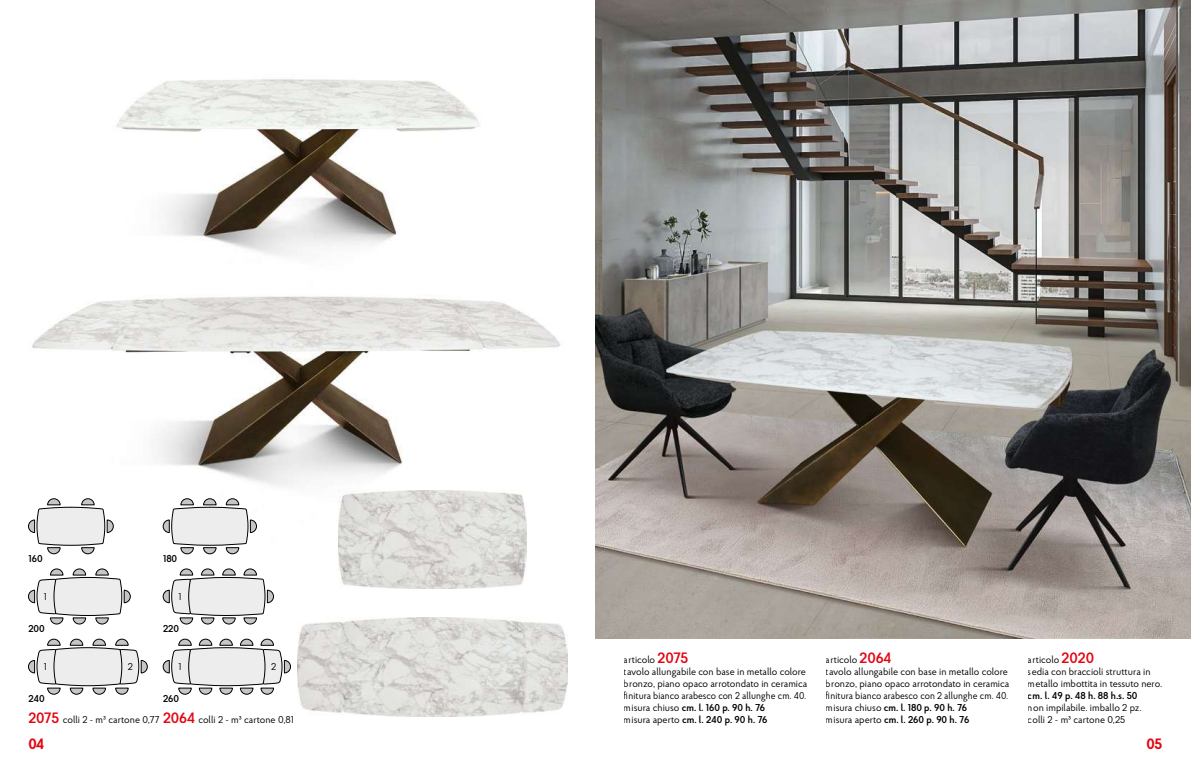
<style>
.page{position:relative;width:1191px;height:766px;background:#fff}
.page>*{position:absolute;margin:0;border:0;box-sizing:border-box;transform-origin:0 0}
.t1{font:700 15px "Proba Pro";color:#e30613}
.t2{font:10px/12px "Proba Pro";color:#000}
.t3{font:600 10px "Proba Pro";color:#000}
.s1{font-weight:600;font-size:15px;color:#e30613}
.s2{font-weight:600}
.s3{font-weight:500}
.s4{font-weight:400}
</style>
<div class="page">
<img style="left:52px;top:383px;width:351px;height:172px">
<img style="left:595px;top:0;width:596px;height:638px">
<img style="left:32px;top:79px;width:529px;height:275px">
<div style="left:298px;top:475px;width:269px;height:170px;background:#fff"></div>
<img style="left:339px;top:490px;width:187px;height:98px">
<img style="left:298px;top:617px;width:269px;height:99px">
<svg style="left:28px;top:498px;width:86px;height:56px"></svg>
<svg style="left:28px;top:638px;width:120px;height:56px"></svg>
<svg style="left:28px;top:568px;width:103px;height:56px"></svg>
<svg style="left:163px;top:568px;width:111px;height:56px"></svg>
<svg style="left:163px;top:638px;width:128px;height:56px"></svg>
<svg style="left:163px;top:498px;width:94px;height:56px"></svg>
<p class="t3" style="left:28px;top:551px;width:16px">160</p>
<p class="t3" style="left:163px;top:551px;width:16px">180</p>
<p class="t2" style="left:44px;top:590px;width:5px">1</p>
<p class="t2" style="left:178px;top:589px;width:5px">1</p>
<p class="t3" style="left:28px;top:621px;width:18px">200</p>
<p class="t3" style="left:163px;top:621px;width:18px">220</p>
<p class="t2" style="left:624px;top:653px;width:185px">articolo <span class="s1">2075<br></span>tavolo allungabile con base in metallo colore bronzo, piano opaco arrotondato in ceramica finitura bianco arabesco con 2 allunghe cm. 40. misura chiuso <span class="s2">cm. l. 160 p. 90 h. 76<br></span>misura aperto <span class="s2">cm. l. 240 p. 90 h. 76</span></p>
<p class="t2" style="left:826px;top:653px;width:185px">articolo <span class="s1">2064<br></span>tavolo allungabile con base in metallo colore bronzo, piano opaco arrotondato in ceramica finitura bianco arabesco con 2 allunghe cm. 40. misura chiuso <span class="s2">cm. l. 180 p. 90 h. 76</span></p>
<p class="t2" style="left:178px;top:659px;width:5px">1</p>
<p class="t2" style="left:271px;top:659px;width:7px">2</p>
<p class="t2" style="left:44px;top:660px;width:5px">1</p>
<p class="t2" style="left:128px;top:660px;width:7px">2</p>
<p class="t3" style="left:28px;top:691px;width:18px">240</p>
<p class="t3" style="left:163px;top:691px;width:18px">260</p>
<p class="t2" style="left:28px;top:713px;width:267px"><span class="s1">2075</span> colli 2 - m<span class="s3">3</span> cartone 0,77 <span class="s1">2064</span> colli 2 - m<span class="s3">3</span> cartone 0,81</p>
<p class="t3" style="left:826px;top:713px;width:145px"><span class="s4">misura aperto</span> cm. l. 260 p. 90 h. 76</p>
<p class="t2" style="left:1028px;top:653px;width:136px">articolo <span class="s1">2020<br></span>sedia con braccioli struttura in metallo imbottita in tessuto nero.</p>
<p class="t3" style="left:1028px;top:689px;width:111px">cm. l. 49 p. 48 h. 88 h.s. 50</p>
<p class="t2" style="left:1028px;top:701px;width:115px">non impilabile. imballo 2 pz. colli 2 - m<span class="s3">3</span> cartone 0,25</p>
<h1 class="t1" style="left:28px;top:733px;width:17px">04</h1>
<h1 class="t1" style="left:1146px;top:733px;width:18px">05</h1>
</div>
